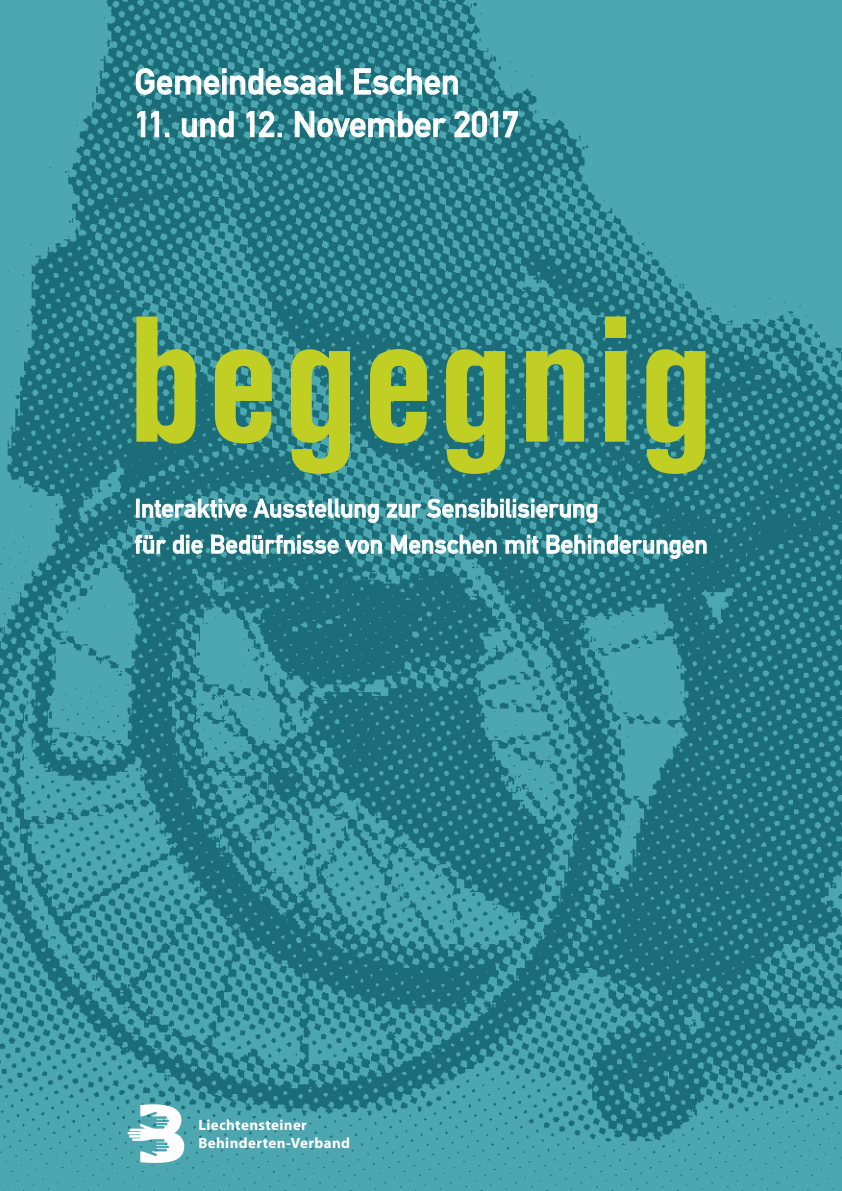
<style>
.page{position:relative;width:842px;height:1191px;background:#fff}
.page>*{position:absolute;margin:0;border:0;box-sizing:border-box;transform-origin:0 0}
.t1{font:700 condensed 177px "Akzidenz Grotesk BE";letter-spacing:.03em;color:#c1ce23}
.t2{font:700 35.5px "DIN Alternate";letter-spacing:-.01em;color:#fff}
.t3{font:700 25.3px/36px "DIN Alternate";letter-spacing:-.005em;color:#fff}
.t4{font:700 15px/17.8px "Myriad Pro";letter-spacing:.025em;color:#fff}
</style>
<div class="page">
<img style="left:0;top:0;width:842px;height:1191px">
<svg style="left:128px;top:1104px;width:56px;height:58px"></svg>
<svg style="left:136px;top:69px;width:207px;height:25px;background:#569aa2"></svg>
<svg style="left:354px;top:69px;width:103px;height:25px;background:#569aa3"></svg>
<svg style="left:138px;top:111px;width:7px;height:26px"></svg>
<svg style="left:151px;top:111px;width:8px;height:26px"></svg>
<svg style="left:165px;top:133px;width:4px;height:4px"></svg>
<svg style="left:182px;top:111px;width:51px;height:26px"></svg>
<svg style="left:247px;top:111px;width:35px;height:26px"></svg>
<svg style="left:295px;top:111px;width:151px;height:26px;background:#559aa2"></svg>
<svg style="left:455px;top:111px;width:62px;height:26px;background:#5a9ca4"></svg>
<div style="left:136px;top:499px;width:3px;height:18px;border:1px solid #fff"></div>
<svg style="left:143px;top:499px;width:103px;height:18px;background:#69a7ae"></svg>
<svg style="left:254px;top:499px;width:124px;height:23px;background:#5d9ea5"></svg>
<svg style="left:387px;top:504px;width:34px;height:13px"></svg>
<svg style="left:427px;top:499px;width:170px;height:23px;background:#5d9ea5"></svg>
<svg style="left:135px;top:535px;width:31px;height:18px"></svg>
<svg style="left:173px;top:535px;width:29px;height:18px"></svg>
<svg style="left:212px;top:535px;width:126px;height:18px;background:#639fa6"></svg>
<svg style="left:346px;top:540px;width:35px;height:13px"></svg>
<svg style="left:391px;top:535px;width:105px;height:18px;background:#69a7af"></svg>
<svg style="left:506px;top:535px;width:32px;height:18px"></svg>
<svg style="left:547px;top:535px;width:159px;height:23px;background:#5b9ca3"></svg>
<h2 class="t2" style="left:135px;top:55px;width:327px">Gemeindesaal Eschen</h2>
<h2 class="t2" style="left:135px;top:97px;width:386px">11. und 12. November 2017</h2>
<h1 class="t1" style="left:129px;top:279px;width:586px">begegnig</h1>
<p class="t3" style="left:135px;top:488px;width:575px">Interaktive Ausstellung zur Sensibilisierung<br>für die Bedürfnisse von Menschen mit Behinderungen</p>
<p class="t4" style="left:198px;top:1116px;width:153px">Liechtensteiner<br>Behinderten-Verband</p>
</div>
